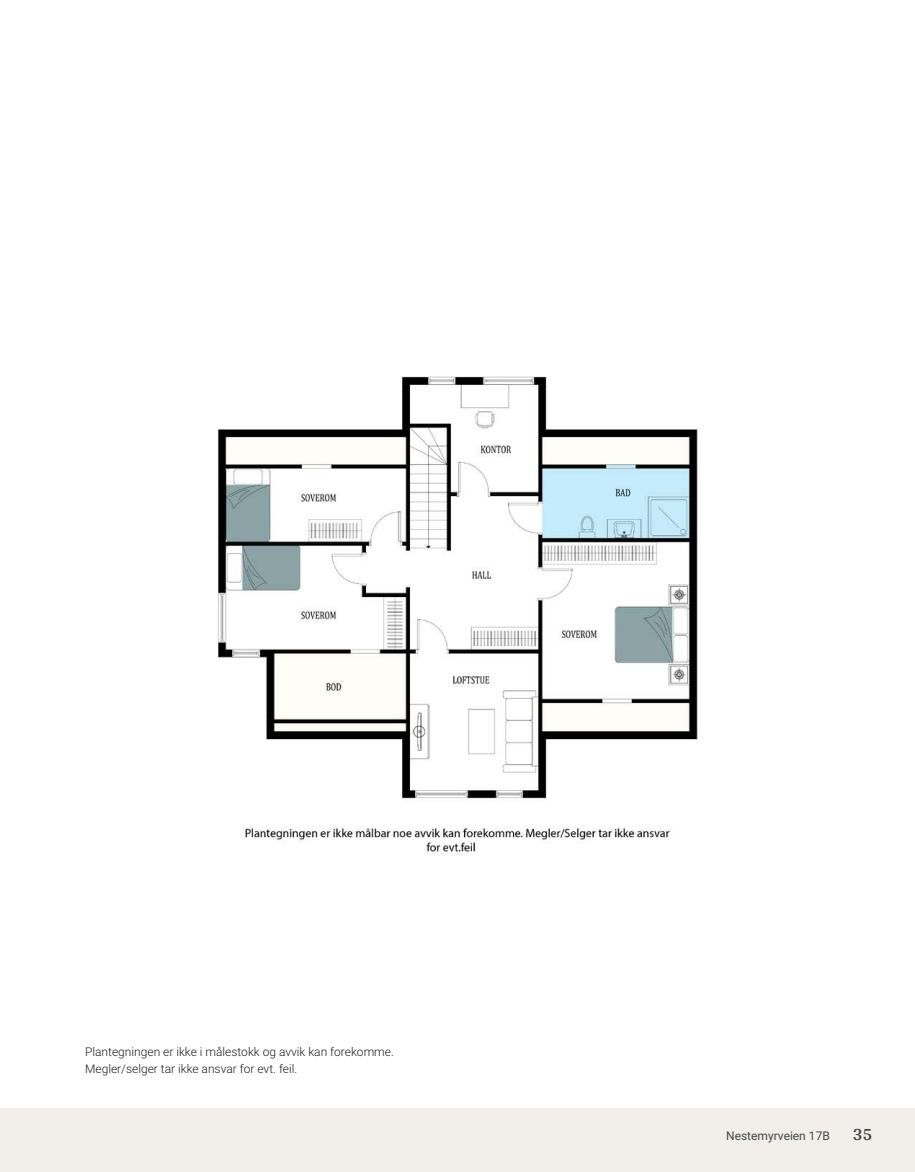
<style>
.page{position:relative;width:915px;height:1172px;background:#fff}
.page>*{position:absolute;margin:0;border:0;box-sizing:border-box;transform-origin:0 0}
.t1{font:700 18px "Arya";color:#414749}
.t2{font:300 12px/16.5px "Roboto Vitec";color:#1d1d1b}
.t3{font:12px "Roboto Vitec";color:#414749}
</style>
<div class="page">
<img style="left:217px;top:376px;width:481px;height:478px">
<div style="left:0;top:1108px;width:914px;height:64px;background:#f2eeea"></div>
<p class="t2" style="left:85px;top:1043px;width:310px">Plantegningen er ikke i målestokk og avvik kan forekomme.<br>Megler/ selger tar ikke ansvar for evt. feil.</p>
<p class="t3" style="left:725px;top:1127px;width:105px">Nestemyrveien 17B</p>
<h1 class="t1" style="left:852px;top:1123px;width:21px">35</h1>
</div>
